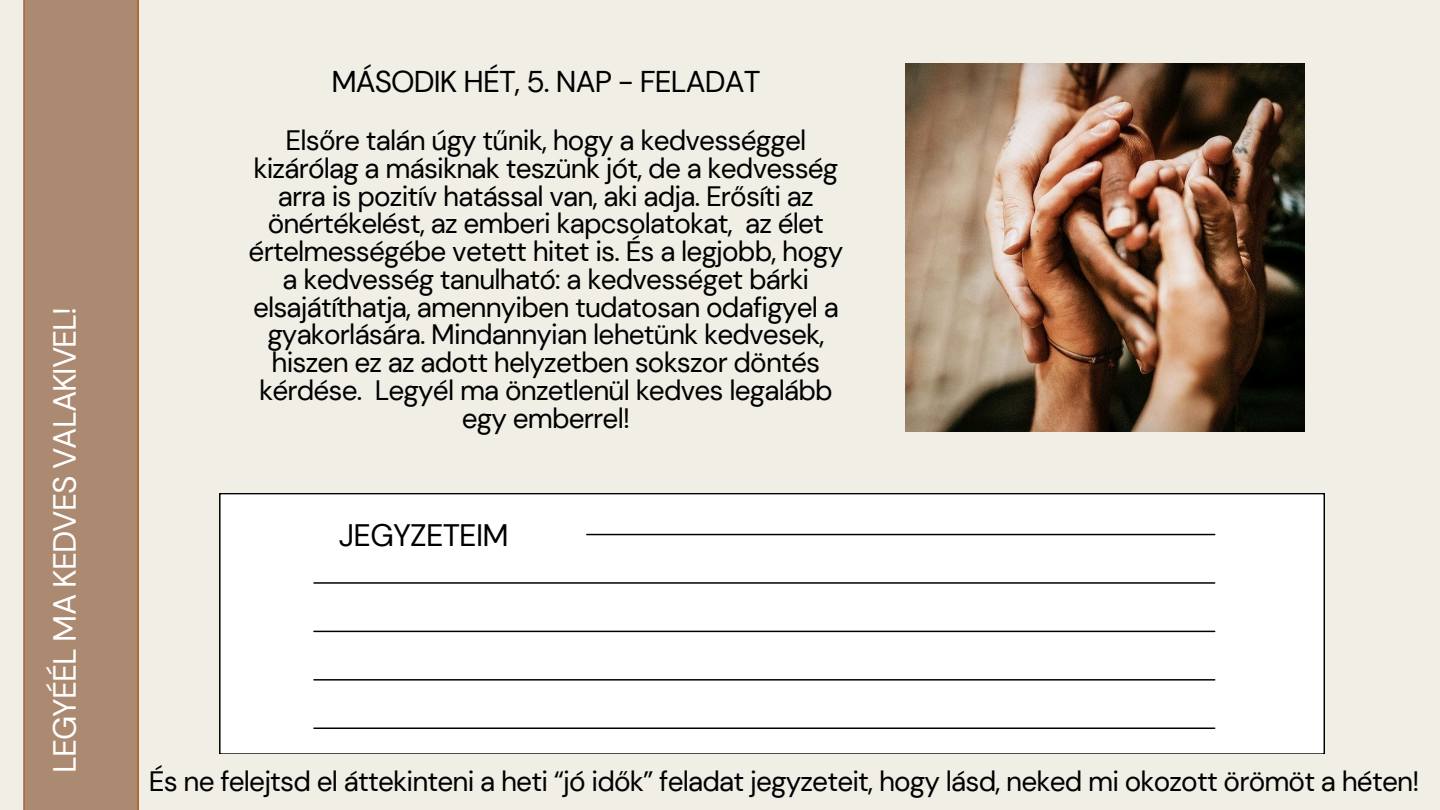
<style>
.page{position:relative;width:1440px;height:810px;background:#f1eee6}
.page>*{position:absolute;margin:0;border:0;box-sizing:border-box;transform-origin:0 0}
.t1{font:32px "DM Sans";letter-spacing:-.03em;color:#fff}
.t2{font:31px "DM Sans";letter-spacing:-.025em;color:#000}
.t3{font:30px "DM Sans";letter-spacing:-.03em;color:#000}
.t4{font:28px/27.8px "DM Sans";letter-spacing:-.03em;color:#000;text-align:center}
</style>
<div class="page">
<div style="left:24px;top:0;width:114px;height:810px;background:#ac8a71"></div>
<div style="left:220px;top:494px;width:1104px;height:260px;background:#fff"></div>
<hr style="left:314px;top:728px;width:901px;height:1px;background:#000">
<hr style="left:314px;top:631px;width:901px;height:1px;background:#000">
<hr style="left:314px;top:582px;width:901px;height:2px;background:#000">
<hr style="left:587px;top:534px;width:628px;height:1px;background:#000">
<hr style="left:314px;top:679px;width:901px;height:2px;background:#000">
<img style="left:906px;top:64px;width:399px;height:367px">
<h1 class="t1" style="left:44px;top:773px;width:467px;rotate:-90deg">LEGYÉÉL MA KEDVES VALAKIVEL!</h1>
<p class="t3" style="left:331px;top:62px;width:431px">MÁSODIK HÉT, 5. NAP - FELADAT</p>
<p class="t4" style="left:249px;top:127px;width:596px">Elsőre talán úgy tűnik, hogy a kedvességgel kizárólag a másiknak teszünk jót, de a kedvesség arra is pozitív hatással van, aki adja. Erősíti az önértékelést, az emberi kapcsolatokat, az élet értelmességébe vetett hitet is. És a legjobb, hogy a kedvesség tanulható: a kedvességet bárki elsajátíthatja, amennyiben tudatosan odafigyel a gyakorlására. Mindannyian lehetünk kedvesek, hiszen ez az adott helyzetben sokszor döntés kérdése. Legyél ma önzetlenül kedves legalább egy emberrel!</p>
<h1 class="t2" style="left:339px;top:516px;width:171px">JEGYZETEIM</h1>
<p class="t4" style="left:149px;top:768px;width:1272px">És ne felejtsd el áttekinteni a heti “jó idők” feladat jegyzeteit, hogy lásd, neked mi okozott örömöt a héten!</p>
</div>
